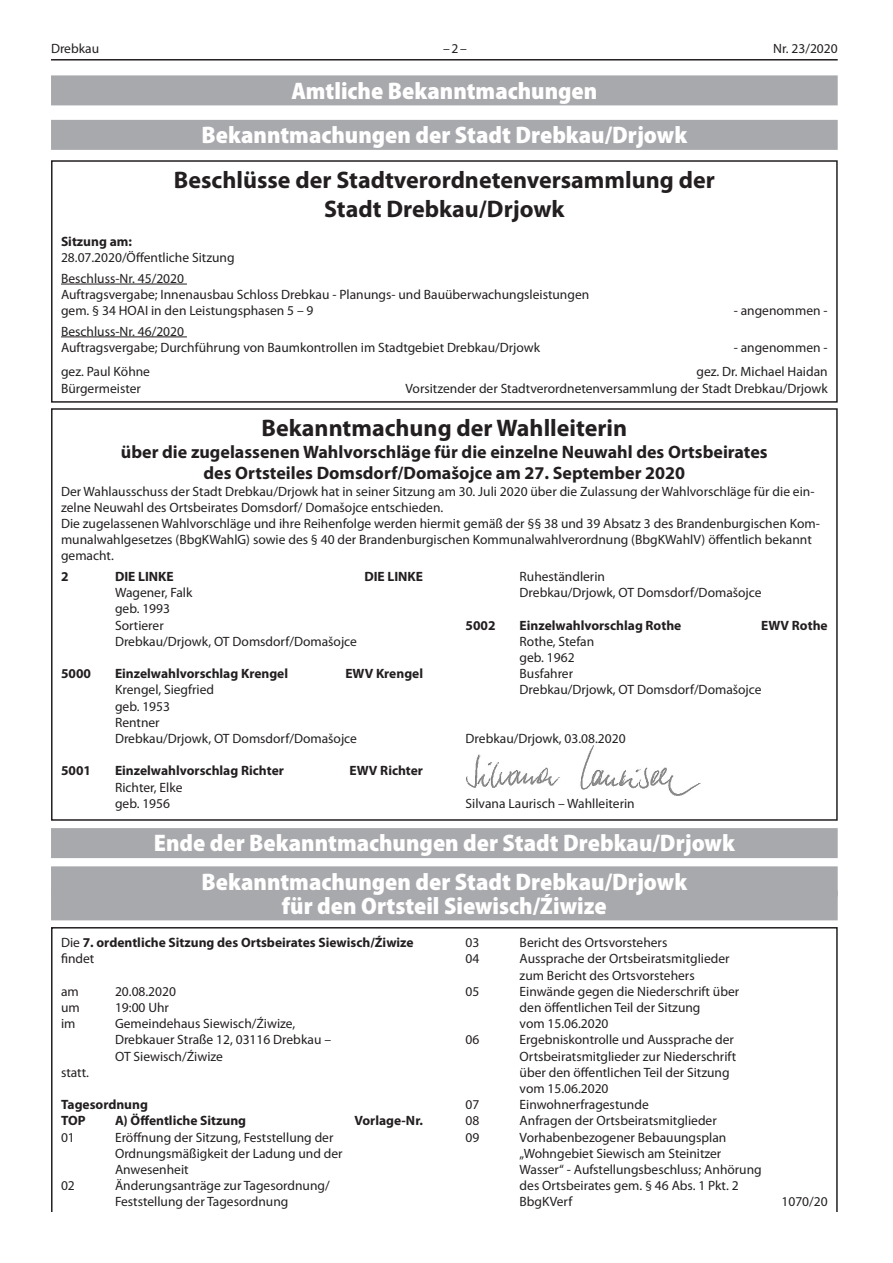
<style>
.page{position:relative;width:893px;height:1263px;background:#fff}
.page>*{position:absolute;margin:0;border:0;box-sizing:border-box;transform-origin:0 0}
.t1{font:900 semi-condensed 24px/44.4px "Myriad Pro";color:#fff;text-align:center}
.t2{font:700 24px/28.8px "Myriad Pro";color:#231f20;text-align:center}
.t3{font:700 18px/21.6px "Myriad Pro";color:#231f20;text-align:center}
.t4{font:13.5px/16.2px "Myriad Pro";color:#231f20}
.t5{font:700 13.5px/16.2px "Myriad Pro";color:#231f20}
.s1{font-weight:400}
</style>
<div class="page">
<hr style="left:51px;top:59px;width:787px;height:2px;background:#231f20">
<img style="left:466px;top:745px;width:235px;height:51px">
<div style="left:51px;top:75px;width:787px;height:30px;background:#a8a9ad"></div>
<div style="left:51px;top:120px;width:787px;height:30px;background:#a8a9ad"></div>
<hr style="left:61px;top:284px;width:126px;height:1px;background:#231f20">
<hr style="left:61px;top:337px;width:126px;height:1px;background:#231f20">
<div style="left:51px;top:160px;width:787px;height:243px;border:2px solid #231f20"></div>
<div style="left:51px;top:408px;width:787px;height:413px;border:2px solid #231f20"></div>
<div style="left:51px;top:828px;width:787px;height:30px;background:#a8a9ad"></div>
<div style="left:51px;top:866px;width:787px;height:30px;background:#a8a9ad"></div>
<div style="left:51px;top:890px;width:787px;height:30px;background:#a8a9ad"></div>
<p class="t4" style="left:51px;top:40px;width:50px">Drebkau</p>
<p class="t4" style="left:443px;top:40px;width:25px">–2–</p>
<p class="t4" style="left:773px;top:40px;width:66px">Nr. 23/2020</p>
<h1 class="t1" style="left:202px;top:68px;width:487px">Amtliche Bekanntmachungen<br>Bekanntmachungen der Stadt Drebkau/Drjowk</h1>
<h1 class="t2" style="left:174px;top:165px;width:542px">Beschlüsse der Stadtverordnetenversammlung der<br>Stadt Drebkau/Drjowk</h1>
<p class="t5" style="left:61px;top:233px;width:72px">Sitzung am:</p>
<p class="t4" style="left:61px;top:247px;width:176px;line-height:20.4px">28.07.2020/Öffentliche Sitzung  <br>Beschluss-Nr. 45/2020</p>
<p class="t4" style="left:61px;top:286px;width:530px">Auftragsvergabe; Innenausbau Schloss Drebkau - Planungs- und Bauüberwachungsleistungen gem. § 34 HOAI in den Leistungsphasen 5 – 9</p>
<p class="t4" style="left:734px;top:302px;width:96px">- angenommen -</p>
<p class="t4" style="left:61px;top:323px;width:481px">Beschluss-Nr. 46/2020<br>Auftragsvergabe; Durchführung von Baumkontrollen im Stadtgebiet Drebkau/Drjowk</p>
<p class="t4" style="left:734px;top:339px;width:96px">- angenommen -</p>
<p class="t4" style="left:61px;top:364px;width:91px">gez. Paul Köhne</p>
<p class="t4" style="left:696px;top:364px;width:133px">gez. Dr. Michael Haidan</p>
<p class="t4" style="left:61px;top:380px;width:81px">Bürgermeister</p>
<p class="t4" style="left:406px;top:380px;width:424px">Vorsitzender der Stadtverordnetenversammlung der Stadt Drebkau/Drjowk</p>
<h1 class="t2" style="left:261px;top:413px;width:367px">Bekanntmachung der Wahlleiterin</h1>
<h2 class="t3" style="left:121px;top:440px;width:648px">über die zugelassenen Wahlvorschläge für die einzelne Neuwahl des Ortsbeirates des Ortsteiles Domsdorf/Domašojce am 27. September 2020</h2>
<p class="t4" style="left:61px;top:483px;width:760px">Der Wahlausschuss der Stadt Drebkau/Drjowk hat in seiner Sitzung am 30. Juli 2020 über die Zulassung der Wahlvorschläge für die ein&shy;zelne Neuwahl des Ortsbeirates Domsdorf/ Domašojce entschieden.<br>Die zugelassenen Wahlvorschläge und ihre Reihenfolge werden hiermit gemäß der §§ 38 und 39 Absatz 3 des Brandenburgischen Kom&shy;munalwahlgesetzes (BbgKWahlG) sowie des § 40 der Brandenburgischen Kommunalwahlverordnung (BbgKWahlV) öffentlich bekannt gemacht.</p>
<p class="t5" style="left:61px;top:568px;width:9px">2</p>
<p class="t5" style="left:115px;top:568px;width:60px">DIE LINKE</p>
<p class="t5" style="left:364px;top:568px;width:60px">DIE LINKE</p>
<p class="t4" style="left:115px;top:584px;width:243px">Wagener, Falk<br>geb. 1993<br>Sortierer<br>Drebkau/Drjowk, OT Domsdorf/Domašojce</p>
<p class="t5" style="left:61px;top:665px;width:31px">5000</p>
<p class="t5" style="left:115px;top:665px;width:175px">Einzelwahlvorschlag Krengel</p>
<p class="t5" style="left:345px;top:665px;width:79px">EWV Krengel</p>
<p class="t4" style="left:115px;top:681px;width:243px">Krengel, Siegfried<br>geb. 1953<br>Rentner<br>Drebkau/Drjowk, OT Domsdorf/Domašojce</p>
<p class="t5" style="left:61px;top:762px;width:31px">5001</p>
<p class="t5" style="left:115px;top:762px;width:170px">Einzelwahlvorschlag Richter</p>
<p class="t5" style="left:349px;top:762px;width:75px">EWV Richter</p>
<p class="t4" style="left:115px;top:779px;width:69px">Richter, Elke geb. 1956</p>
<p class="t4" style="left:520px;top:568px;width:243px">Ruheständlerin<br>Drebkau/Drjowk, OT Domsdorf/Domašojce</p>
<p class="t5" style="left:466px;top:616px;width:31px">5002</p>
<p class="t5" style="left:520px;top:616px;width:163px">Einzelwahlvorschlag Rothe</p>
<p class="t5" style="left:761px;top:616px;width:68px">EWV Rothe</p>
<p class="t4" style="left:520px;top:633px;width:243px">Rothe, Stefan<br>geb. 1962<br>Busfahrer<br>Drebkau/Drjowk, OT Domsdorf/Domašojce</p>
<p class="t4" style="left:466px;top:730px;width:161px">Drebkau/Drjowk, 03.08.2020</p>
<p class="t4" style="left:466px;top:795px;width:171px">Silvana Laurisch – Wahlleiterin</p>
<h1 class="t1" style="left:154px;top:823px;width:583px;line-height:38.2px">Ende der Bekanntmachungen der Stadt Drebkau/Drjowk<br>Bekanntmachungen der Stadt Drebkau/Drjowk</h1>
<h1 class="t1" style="left:282px;top:883px;width:326px">für den Ortsteil Siewisch/Źiwize</h1>
<p class="t5" style="left:61px;top:934px;width:354px"><span class="s1">Die</span> 7. ordentliche Sitzung des Ortsbeirates Siewisch/Źiwize <span class="s1">findet</span></p>
<p class="t4" style="left:61px;top:983px;width:19px">am</p>
<p class="t4" style="left:115px;top:983px;width:62px">20.08.2020</p>
<p class="t4" style="left:61px;top:999px;width:20px">um</p>
<p class="t4" style="left:115px;top:999px;width:55px">19:00 Uhr</p>
<p class="t4" style="left:61px;top:1015px;width:16px">im</p>
<p class="t4" style="left:115px;top:1015px;width:218px">Gemeindehaus Siewisch/Źiwize,<br>Drebkauer Straße 12, 03116 Drebkau –<br>OT Siewisch/Źiwize</p>
<p class="t4" style="left:61px;top:1064px;width:29px">statt.</p>
<p class="t5" style="left:61px;top:1096px;width:88px">Tagesordnung<br>TOP</p>
<p class="t5" style="left:115px;top:1112px;width:133px">A) Öffentliche Sitzung</p>
<p class="t5" style="left:354px;top:1112px;width:70px">Vorlage-Nr.</p>
<p class="t4" style="left:61px;top:1129px;width:15px">01</p>
<p class="t4" style="left:115px;top:1129px;width:229px">Eröffnung der Sitzung, Feststellung der<br>Ordnungsmäßigkeit der Ladung und der<br>Anwesenheit</p>
<p class="t4" style="left:61px;top:1177px;width:15px">02</p>
<p class="t4" style="left:115px;top:1177px;width:216px">Änderungsanträge zur Tagesordnung/<br>Feststellung der Tagesordnung</p>
<p class="t4" style="left:466px;top:934px;width:15px">03</p>
<p class="t4" style="left:520px;top:934px;width:149px">Bericht des Ortsvorstehers</p>
<p class="t4" style="left:466px;top:950px;width:15px">04</p>
<p class="t4" style="left:520px;top:950px;width:211px">Aussprache der Ortsbeiratsmitglieder zum Bericht des Ortsvorstehers</p>
<p class="t4" style="left:466px;top:983px;width:15px">05</p>
<p class="t4" style="left:520px;top:983px;width:221px">Einwände gegen die Niederschrift über den öffentlichen Teil der Sitzung<br>vom 15.06.2020</p>
<p class="t4" style="left:466px;top:1031px;width:15px">06</p>
<p class="t4" style="left:520px;top:1031px;width:218px">Ergebniskontrolle und Aussprache der Ortsbeiratsmitglieder zur Niederschrift über den öffentlichen Teil der Sitzung vom 15.06.2020</p>
<p class="t4" style="left:466px;top:1096px;width:15px">07</p>
<p class="t4" style="left:520px;top:1096px;width:131px">Einwohnerfragestunde</p>
<p class="t4" style="left:466px;top:1112px;width:15px">08</p>
<p class="t4" style="left:520px;top:1112px;width:199px">Anfragen der Ortsbeiratsmitglieder</p>
<p class="t4" style="left:466px;top:1129px;width:15px">09</p>
<p class="t4" style="left:520px;top:1129px;width:244px">Vorhabenbezogener Bebauungsplan „Wohngebiet Siewisch am Steinitzer<br>Wasser“ - Aufstellungsbeschluss; Anhörung des Ortsbeirates gem. § 46 Abs. 1 Pkt. 2<br>BbgKVerf</p>
<p class="t4" style="left:781px;top:1193px;width:48px">1070/20</p>
</div>
